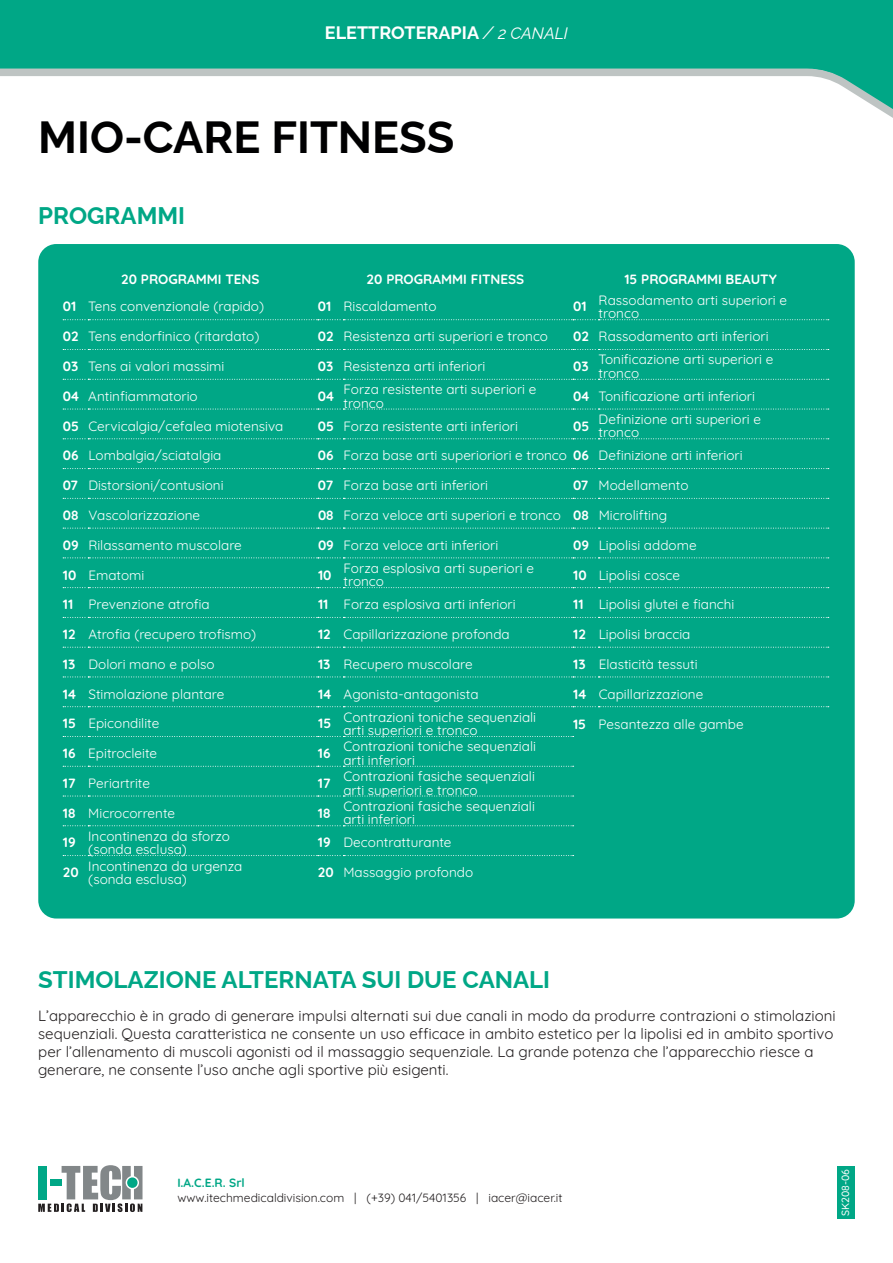
<style>
.page{position:relative;width:893px;height:1263px;background:#fff}
.page>*{position:absolute;margin:0;border:0;box-sizing:border-box;transform-origin:0 0}
.t1{font:700 45px "Raleway";color:#000001}
.t2{font:700 24px "Raleway";color:#00a786}
.t3{font:700 18px "Raleway";color:#fff}
.t4{font:15px/18px "Quicksand";color:#231f20}
.t5{font:13.5px/13.5px "Quicksand";color:#fff}
.t6{font:700 13.5px "Quicksand";color:#fff}
.t7{font:12px "Quicksand";color:#231f20}
.t8{font:700 12px "Quicksand";color:#00a786}
.t9{font:500 10.5px "Quicksand";color:#fff}
.s1{font-weight:400;font-style:italic}
.s2{font-weight:400;font-style:italic;font-size:16.5px}
.s3{font-weight:700}
</style>
<div class="page">
<div style="left:0;top:0;width:893px;height:65px;background:#00a786"></div>
<svg style="left:0;top:65px;width:893px;height:53px"></svg>
<svg style="left:38px;top:1165px;width:105px;height:47px"></svg>
<div style="left:837px;top:1166px;width:18px;height:53px;background:#00a786"></div>
<div style="left:38px;top:244px;width:817px;height:674px;background:#00a786;border-radius:18px"></div>
<svg style="left:63px;top:319px;width:766px;height:1px"></svg>
<svg style="left:63px;top:349px;width:766px;height:1px"></svg>
<svg style="left:63px;top:379px;width:766px;height:1px"></svg>
<svg style="left:63px;top:409px;width:766px;height:1px"></svg>
<svg style="left:63px;top:438px;width:766px;height:1px"></svg>
<svg style="left:63px;top:468px;width:766px;height:1px"></svg>
<svg style="left:63px;top:498px;width:766px;height:1px"></svg>
<svg style="left:63px;top:528px;width:766px;height:1px"></svg>
<svg style="left:63px;top:557px;width:766px;height:1px"></svg>
<svg style="left:63px;top:587px;width:766px;height:1px"></svg>
<svg style="left:63px;top:617px;width:766px;height:1px"></svg>
<svg style="left:63px;top:647px;width:766px;height:1px"></svg>
<svg style="left:63px;top:676px;width:766px;height:1px"></svg>
<svg style="left:63px;top:706px;width:766px;height:1px"></svg>
<svg style="left:63px;top:736px;width:511px;height:1px"></svg>
<svg style="left:63px;top:766px;width:511px;height:1px"></svg>
<svg style="left:63px;top:796px;width:511px;height:1px"></svg>
<svg style="left:63px;top:825px;width:511px;height:1px"></svg>
<svg style="left:63px;top:855px;width:511px;height:1px"></svg>
<p class="t3" style="left:325px;top:18px;width:245px">ELETTROTERAPIA <span class="s1">/</span> <span class="s2">2 CANALI</span></p>
<p class="t1" style="left:38px;top:101px;width:418px">MIO-CARE FITNESS</p>
<p class="t2" style="left:38px;top:197px;width:148px">PROGRAMMI</p>
<p class="t6" style="left:121px;top:269px;width:140px">20 PROGRAMMI TENS</p>
<p class="t6" style="left:367px;top:269px;width:159px">20 PROGRAMMI FITNESS</p>
<p class="t6" style="left:624px;top:269px;width:154px">15 PROGRAMMI BEAUTY</p>
<p class="t6" style="left:63px;top:296px;width:15px">01</p>
<p class="t5" style="left:88px;top:298px;width:177px">Tens convenzionale (rapido)</p>
<p class="t6" style="left:318px;top:296px;width:15px">01</p>
<p class="t5" style="left:343px;top:298px;width:95px">Riscaldamento</p>
<p class="t6" style="left:573px;top:296px;width:15px">01</p>
<p class="t5" style="left:599px;top:292px;width:190px">Rassodamento arti superiori e</p>
<p class="t5" style="left:599px;top:305px;width:42px">tronco</p>
<p class="t6" style="left:63px;top:326px;width:17px">02</p>
<p class="t5" style="left:88px;top:328px;width:173px">Tens endorfinico (ritardato)</p>
<p class="t6" style="left:318px;top:326px;width:17px">02</p>
<p class="t5" style="left:343px;top:328px;width:206px">Resistenza arti superiori e tronco</p>
<p class="t6" style="left:573px;top:326px;width:17px">02</p>
<p class="t5" style="left:599px;top:328px;width:172px">Rassodamento arti inferiori</p>
<p class="t6" style="left:63px;top:356px;width:17px">03</p>
<p class="t5" style="left:88px;top:358px;width:138px">Tens ai valori massimi</p>
<p class="t6" style="left:318px;top:356px;width:17px">03</p>
<p class="t5" style="left:343px;top:358px;width:143px">Resistenza arti inferiori</p>
<p class="t6" style="left:573px;top:356px;width:17px">03</p>
<p class="t5" style="left:599px;top:351px;width:176px">Tonificazione arti superiori e</p>
<p class="t5" style="left:599px;top:365px;width:42px">tronco</p>
<p class="t6" style="left:63px;top:386px;width:18px">04</p>
<p class="t5" style="left:88px;top:388px;width:111px">Antinfiammatorio</p>
<p class="t6" style="left:318px;top:386px;width:18px">04</p>
<p class="t5" style="left:343px;top:381px;width:194px">Forza resistente arti superiori e tronco</p>
<p class="t6" style="left:573px;top:386px;width:18px">04</p>
<p class="t5" style="left:599px;top:388px;width:158px">Tonificazione arti inferiori</p>
<p class="t6" style="left:63px;top:415px;width:18px">05</p>
<p class="t5" style="left:88px;top:418px;width:197px">Cervicalgia/cefalea miotensiva</p>
<p class="t6" style="left:318px;top:415px;width:18px">05</p>
<p class="t5" style="left:343px;top:418px;width:176px">Forza resistente arti inferiori</p>
<p class="t6" style="left:573px;top:415px;width:18px">05</p>
<p class="t5" style="left:599px;top:411px;width:164px">Definizione arti superiori e</p>
<p class="t5" style="left:599px;top:425px;width:42px">tronco</p>
<p class="t6" style="left:63px;top:445px;width:17px">06</p>
<p class="t5" style="left:88px;top:448px;width:135px">Lombalgia/sciatalgia</p>
<p class="t6" style="left:318px;top:445px;width:17px">06</p>
<p class="t5" style="left:343px;top:448px;width:247px">Forza base arti superioriori e tronco <span class="s3">06</span></p>
<p class="t5" style="left:599px;top:448px;width:146px">Definizione arti inferiori</p>
<p class="t6" style="left:63px;top:475px;width:17px">07</p>
<p class="t5" style="left:88px;top:477px;width:137px">Distorsioni/contusioni</p>
<p class="t6" style="left:318px;top:475px;width:17px">07</p>
<p class="t5" style="left:343px;top:477px;width:146px">Forza base arti inferiori</p>
<p class="t6" style="left:573px;top:475px;width:17px">07</p>
<p class="t5" style="left:599px;top:477px;width:91px">Modellamento</p>
<p class="t6" style="left:63px;top:505px;width:17px">08</p>
<p class="t5" style="left:88px;top:507px;width:113px">Vascolarizzazione</p>
<p class="t6" style="left:318px;top:505px;width:17px">08</p>
<p class="t5" style="left:343px;top:507px;width:219px">Forza veloce arti superiori e tronco</p>
<p class="t6" style="left:573px;top:505px;width:17px">08</p>
<p class="t5" style="left:599px;top:507px;width:70px">Microlifting</p>
<p class="t6" style="left:63px;top:534px;width:17px">09</p>
<p class="t5" style="left:88px;top:537px;width:155px">Rilassamento muscolare</p>
<p class="t6" style="left:318px;top:534px;width:17px">09</p>
<p class="t5" style="left:344px;top:537px;width:156px">Forza veloce arti inferiori</p>
<p class="t6" style="left:573px;top:534px;width:17px">09</p>
<p class="t5" style="left:599px;top:537px;width:99px">Lipolisi addome</p>
<p class="t6" style="left:63px;top:564px;width:15px">10</p>
<p class="t5" style="left:88px;top:567px;width:58px">Ematomi</p>
<p class="t6" style="left:318px;top:564px;width:15px">10</p>
<p class="t5" style="left:344px;top:560px;width:192px">Forza esplosiva arti superiori e tronco</p>
<p class="t6" style="left:573px;top:564px;width:15px">10</p>
<p class="t5" style="left:599px;top:567px;width:83px">Lipolisi cosce</p>
<p class="t6" style="left:63px;top:594px;width:12px">11</p>
<p class="t5" style="left:88px;top:596px;width:123px">Prevenzione atrofia</p>
<p class="t6" style="left:318px;top:594px;width:12px">11</p>
<p class="t5" style="left:344px;top:596px;width:174px">Forza esplosiva arti inferiori</p>
<p class="t6" style="left:573px;top:594px;width:12px">11</p>
<p class="t5" style="left:599px;top:596px;width:137px">Lipolisi glutei e fianchi</p>
<p class="t6" style="left:63px;top:624px;width:14px">12</p>
<p class="t5" style="left:88px;top:626px;width:169px">Atrofia (recupero trofismo)</p>
<p class="t6" style="left:318px;top:624px;width:14px">12</p>
<p class="t5" style="left:344px;top:626px;width:168px">Capillarizzazione profonda</p>
<p class="t6" style="left:573px;top:624px;width:14px">12</p>
<p class="t5" style="left:599px;top:626px;width:93px">Lipolisi braccia</p>
<p class="t6" style="left:63px;top:654px;width:14px">13</p>
<p class="t5" style="left:88px;top:656px;width:128px">Dolori mano e polso</p>
<p class="t6" style="left:318px;top:654px;width:14px">13</p>
<p class="t5" style="left:344px;top:656px;width:131px">Recupero muscolare</p>
<p class="t6" style="left:573px;top:654px;width:14px">13</p>
<p class="t5" style="left:599px;top:656px;width:101px">Elasticità tessuti</p>
<p class="t6" style="left:63px;top:683px;width:15px">14</p>
<p class="t5" style="left:88px;top:686px;width:137px">Stimolazione plantare</p>
<p class="t6" style="left:318px;top:683px;width:15px">14</p>
<p class="t5" style="left:344px;top:686px;width:136px">Agonista-antagonista</p>
<p class="t6" style="left:573px;top:683px;width:15px">14</p>
<p class="t5" style="left:599px;top:686px;width:106px">Capillarizzazione</p>
<p class="t6" style="left:63px;top:713px;width:15px">15</p>
<p class="t5" style="left:88px;top:715px;width:72px">Epicondilite</p>
<p class="t6" style="left:318px;top:713px;width:15px">15</p>
<p class="t5" style="left:343px;top:709px;width:194px">Contrazioni toniche sequenziali arti superiori e tronco</p>
<p class="t6" style="left:573px;top:713px;width:15px">15</p>
<p class="t5" style="left:599px;top:716px;width:147px">Pesantezza alle gambe</p>
<p class="t6" style="left:63px;top:743px;width:14px">16</p>
<p class="t5" style="left:88px;top:745px;width:70px">Epitrocleite</p>
<p class="t6" style="left:318px;top:743px;width:14px">16</p>
<p class="t5" style="left:343px;top:738px;width:194px">Contrazioni toniche sequenziali arti inferiori</p>
<p class="t6" style="left:63px;top:773px;width:14px">17</p>
<p class="t5" style="left:88px;top:775px;width:63px">Periartrite</p>
<p class="t6" style="left:318px;top:773px;width:14px">17</p>
<p class="t5" style="left:343px;top:768px;width:193px">Contrazioni fasiche sequenziali arti superiori e tronco</p>
<p class="t6" style="left:63px;top:802px;width:14px">18</p>
<p class="t5" style="left:88px;top:805px;width:88px">Microcorrente</p>
<p class="t6" style="left:318px;top:802px;width:14px">18</p>
<p class="t5" style="left:343px;top:798px;width:193px">Contrazioni fasiche sequenziali arti inferiori</p>
<p class="t6" style="left:63px;top:832px;width:14px">19</p>
<p class="t5" style="left:88px;top:828px;width:143px">Incontinenza da sforzo</p>
<p class="t5" style="left:88px;top:841px;width:100px">(sonda esclusa)</p>
<p class="t6" style="left:318px;top:832px;width:14px">19</p>
<p class="t5" style="left:343px;top:834px;width:110px">Decontratturante</p>
<p class="t6" style="left:63px;top:862px;width:17px">20</p>
<p class="t5" style="left:88px;top:858px;width:156px">Incontinenza da urgenza</p>
<p class="t5" style="left:88px;top:871px;width:100px">(sonda esclusa)</p>
<p class="t6" style="left:318px;top:862px;width:17px">20</p>
<p class="t5" style="left:343px;top:864px;width:131px">Massaggio profondo</p>
<p class="t2" style="left:38px;top:960px;width:513px">STIMOLAZIONE ALTERNATA SUI DUE CANALI</p>
<p class="t4" style="left:38px;top:1005px;width:799px">L’apparecchio è in grado di generare impulsi alternati sui due canali in modo da produrre contrazioni o stimolazioni sequenziali. Questa caratteristica ne consente un uso efficace in ambito estetico per la lipolisi ed in ambito sportivo per l’allenamento di muscoli agonisti od il massaggio sequenziale. La grande potenza che l’apparecchio riesce a generare, ne consente l’uso anche agli sportive più esigenti.</p>
<p class="t8" style="left:177px;top:1174px;width:69px">I.A.C.E.R. Srl</p>
<p class="t7" style="left:177px;top:1188px;width:387px">www.itechmedicaldivision.com | (+39) 041/5401356 | iacer@iacer.it</p>
<p class="t9" style="left:837px;top:1216px;width:49px;rotate:-90deg">SK208-06</p>
</div>
